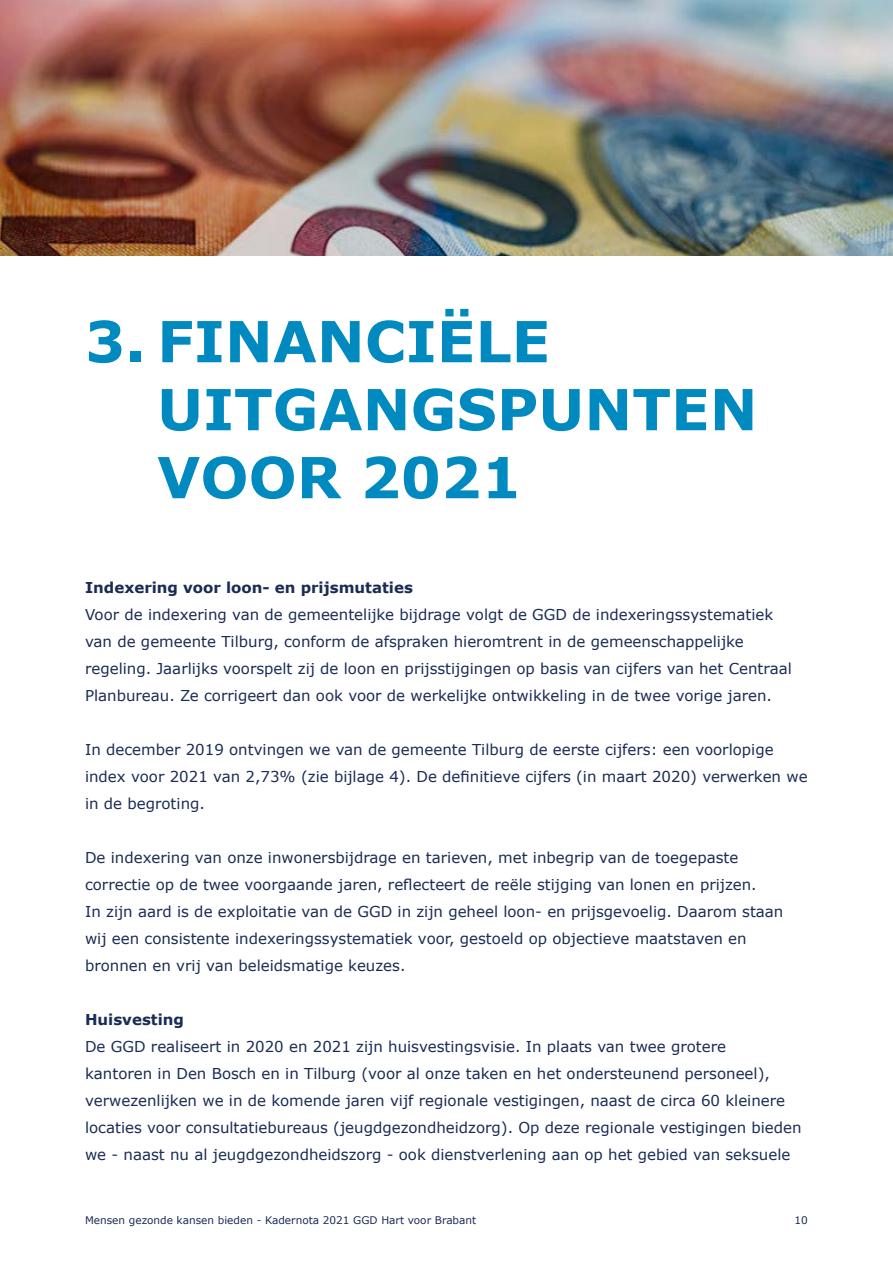
<style>
.page{position:relative;width:893px;height:1263px;background:#fff}
.page>*{position:absolute;margin:0;border:0;box-sizing:border-box;transform-origin:0 0}
.t1{font:700 56.7px/67.9px "Verdana";color:#008abf}
.t2{font:15px/27px "Verdana";color:#1a2b54}
.t3{font:700 15px "Verdana";color:#1a2b54}
.t4{font:10.5px "Verdana";color:#1a2b54}
</style>
<div class="page">
<img style="left:0;top:0;width:893px;height:256px">
<h1 class="t1" style="left:157px;top:308px;width:602px;text-indent:-72px">3. FINANCIËLE<br>UITGANGSPUNTEN<br>VOOR 2021</h1>
<p class="t3" style="left:85px;top:578px;width:329px">Indexering voor loon- en prijsmutaties</p>
<p class="t2" style="left:85px;top:601px;width:708px">Voor de indexering van de gemeentelijke bijdrage volgt de GGD de indexeringssystematiek van de gemeente Tilburg, conform de afspraken hieromtrent in de gemeenschappelijke regeling. Jaarlijks voorspelt zij de loon en prijsstijgingen op basis van cijfers van het Centraal Planbureau. Ze corrigeert dan ook voor de werkelijke ontwikkeling in de twee vorige jaren.</p>
<p class="t2" style="left:85px;top:736px;width:724px">In december 2019 ontvingen we van de gemeente Tilburg de eerste cijfers: een voorlopige index voor 2021 van 2,73% (zie bijlage 4). De definitieve cijfers (in maart 2020) verwerken we in de begroting.</p>
<p class="t2" style="left:85px;top:844px;width:700px">De indexering van onze inwonersbijdrage en tarieven, met inbegrip van de toegepaste correctie op de twee voorgaande jaren, reflecteert de reële stijging van lonen en prijzen.<br>In zijn aard is de exploitatie van de GGD in zijn geheel loon- en prijsgevoelig. Daarom staan wij een consistente indexeringssystematiek voor, gestoeld op objectieve maatstaven en bronnen en vrij van beleidsmatige keuzes.</p>
<p class="t3" style="left:85px;top:1010px;width:100px">Huisvesting</p>
<p class="t2" style="left:85px;top:1033px;width:718px">De GGD realiseert in 2020 en 2021 zijn huisvestingsvisie. In plaats van twee grotere<br>kantoren in Den Bosch en in Tilburg (voor al onze taken en het ondersteunend personeel), verwezenlijken we in de komende jaren vijf regionale vestigingen, naast de circa 60 kleinere locaties voor consultatiebureaus (jeugdgezondheidzorg). Op deze regionale vestigingen bieden we - naast nu al jeugdgezondheidszorg - ook dienstverlening aan op het gebied van seksuele</p>
<p class="t4" style="left:85px;top:1213px;width:393px">Mensen gezonde kansen bieden - Kadernota 2021 GGD Hart voor Brabant</p>
<p class="t4" style="left:795px;top:1213px;width:15px">10</p>
</div>
